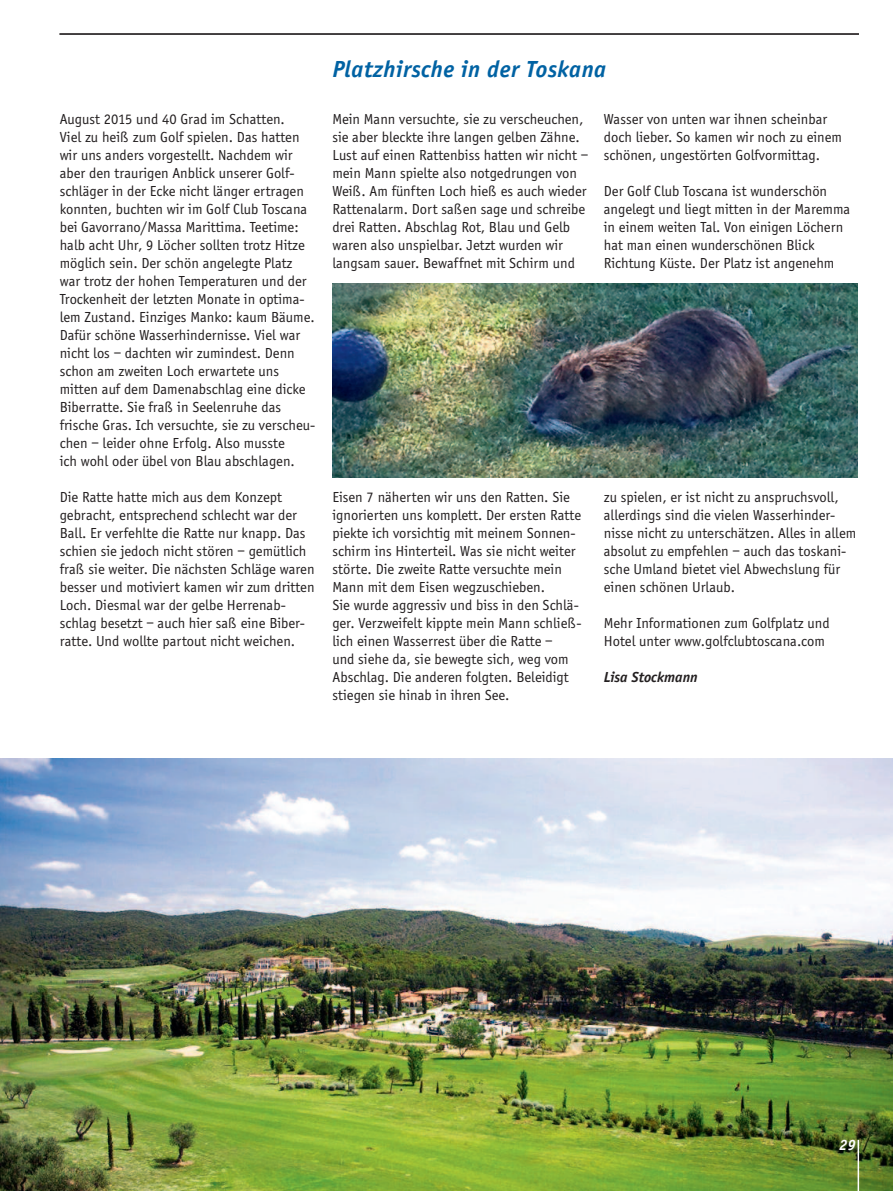
<style>
.page{position:relative;width:893px;height:1191px;background:#fff}
.page>*{position:absolute;margin:0;border:0;box-sizing:border-box;transform-origin:0 0}
.t1{font:italic 700 24px "Officina Sans";letter-spacing:.02em;color:#0062a3}
.t2{font:15px/18px "Officina Sans";color:#231f20}
.t3{font:italic 700 15px "Officina Sans";color:#231f20}
.t4{font:italic 700 15px "Officina Serif Std";color:#fff}
</style>
<div class="page">
<img style="left:0;top:758px;width:893px;height:433px">
<hr style="left:858px;top:1140px;width:1px;height:51px;background:#fff">
<hr style="left:60px;top:33px;width:799px;height:2px;background:#231f20">
<img style="left:332px;top:283px;width:526px;height:195px">
<p class="t2" style="left:60px;top:110px;width:257px">August 2015 und 40 Grad im Schatten.<br>Viel zu heiß zum Golf spielen. Das hatten wir uns anders vorgestellt. Nachdem wir aber den traurigen Anblick unserer Golf&shy;schläger in der Ecke nicht länger ertragen konnten, buchten wir im Golf Club Toscana bei Gavorrano/Massa Marittima. Teetime: halb acht Uhr, 9 Löcher sollten trotz Hitze möglich sein. Der schön angelegte Platz war trotz der hohen Temperaturen und der Trockenheit der letzten Monate in optima&shy;lem Zustand. Einziges Manko: kaum Bäume.<br>Dafür schöne Wasserhindernisse. Viel war nicht los – dachten wir zumindest. Denn schon am zweiten Loch erwartete uns mitten auf dem Damenabschlag eine dicke Biberratte. Sie fraß in Seelenruhe das frische Gras. Ich versuchte, sie zu verscheu&shy;chen – leider ohne Erfolg. Also musste<br>ich wohl oder übel von Blau abschlagen.</p>
<p class="t2" style="left:60px;top:488px;width:256px">Die Ratte hatte mich aus dem Konzept gebracht, entsprechend schlecht war der Ball. Er verfehlte die Ratte nur knapp. Das schien sie jedoch nicht stören – gemütlich fraß sie weiter. Die nächsten Schläge waren besser und motiviert kamen wir zum dritten Loch. Diesmal war der gelbe Herrenab&shy;schlag besetzt – auch hier saß eine Biber&shy;ratte. Und wollte partout nicht weichen.</p>
<h1 class="t1" style="left:332px;top:54px;width:276px">Platzhirsche in der Toskana</h1>
<p class="t2" style="left:332px;top:110px;width:257px">Mein Mann versuchte, sie zu verscheuchen, sie aber bleckte ihre langen gelben Zähne.<br>Lust auf einen Rattenbiss hatten wir nicht – mein Mann spielte also notgedrungen von Weiß. Am fünften Loch hieß es auch wieder Rattenalarm. Dort saßen sage und schreibe drei Ratten. Abschlag Rot, Blau und Gelb waren also unspielbar. Jetzt wurden wir langsam sauer. Bewaffnet mit Schirm und</p>
<p class="t2" style="left:604px;top:110px;width:240px">Wasser von unten war ihnen scheinbar doch lieber. So kamen wir noch zu einem schönen, ungestörten Golfvormittag.</p>
<p class="t2" style="left:604px;top:182px;width:248px">Der Golf Club Toscana ist wunderschön angelegt und liegt mitten in der Maremma in einem weiten Tal. Von einigen Löchern hat man einen wunderschönen Blick Richtung Küste. Der Platz ist angenehm</p>
<p class="t2" style="left:332px;top:488px;width:251px">Eisen 7 näherten wir uns den Ratten. Sie ignorierten uns komplett. Der ersten Ratte piekte ich vorsichtig mit meinem Sonnen&shy;schirm ins Hinterteil. Was sie nicht weiter störte. Die zweite Ratte versuchte mein Mann mit dem Eisen wegzuschieben.<br>Sie wurde aggressiv und biss in den Schlä&shy;ger. Verzweifelt kippte mein Mann schließ&shy;lich einen Wasserrest über die Ratte –<br>und siehe da, sie bewegte sich, weg vom Abschlag. Die anderen folgten. Beleidigt stiegen sie hinab in ihren See.</p>
<p class="t2" style="left:604px;top:488px;width:254px">zu spielen, er ist nicht zu anspruchsvoll, allerdings sind die vielen Wasserhinder&shy;nisse nicht zu unterschätzen. Alles in allem absolut zu empfehlen – auch das toskani&shy;sche Umland bietet viel Abwechslung für einen schönen Urlaub.</p>
<p class="t2" style="left:604px;top:614px;width:227px">Mehr Informationen zum Golfplatz und<br>Hotel unter www.golfclubtoscana.com</p>
<p class="t3" style="left:604px;top:668px;width:95px">Lisa Stockmann</p>
<p class="t4" style="left:839px;top:1139px;width:18px">29</p>
</div>
